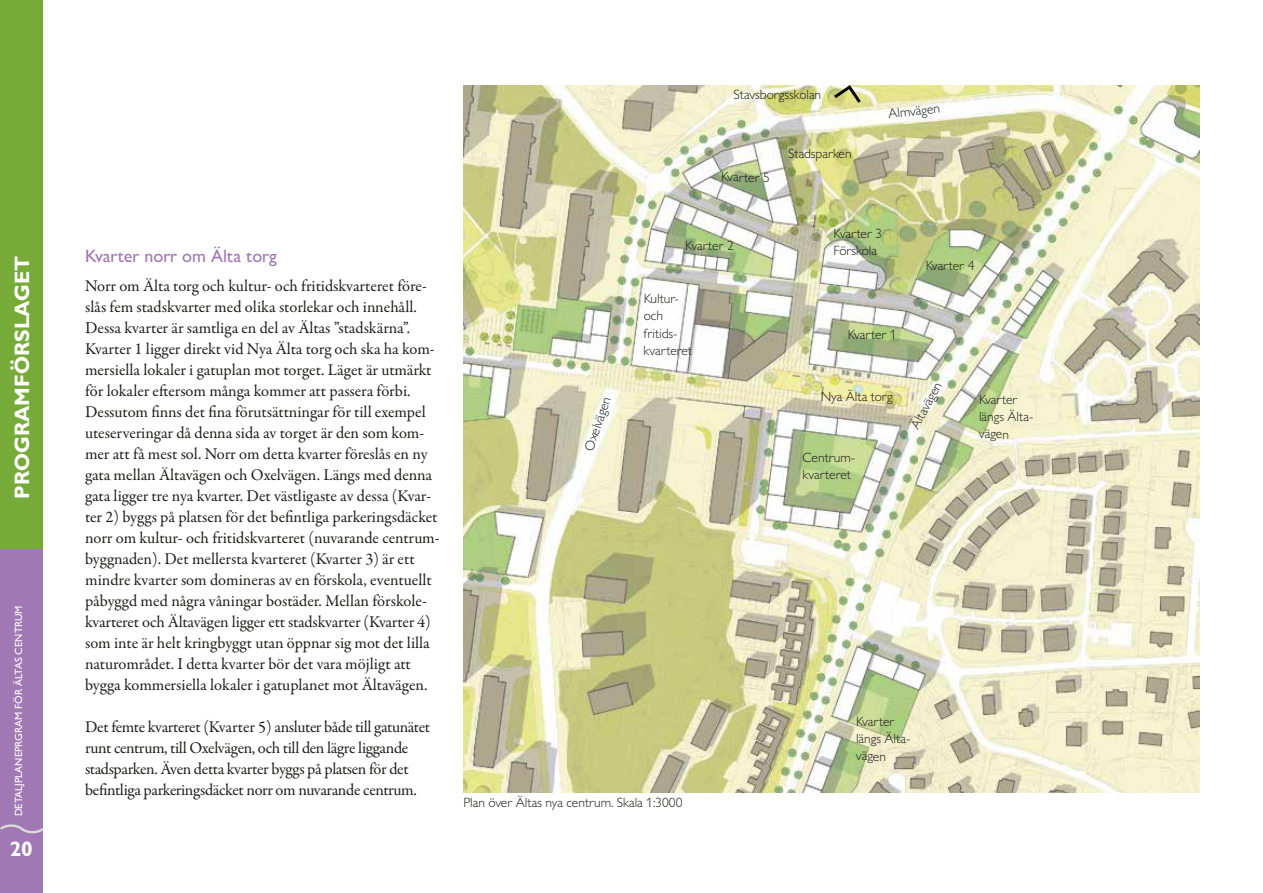
<style>
.page{position:relative;width:1263px;height:893px;background:#fff}
.page>*{position:absolute;margin:0;border:0;box-sizing:border-box;transform-origin:0 0}
.t1{font:700 21px "Gill Sans MT Std";color:#fff}
.t2{font:700 21px "Gill Sans MT For Nacka";color:#fff}
.t3{font:500 18px "Gill Sans MT For Nacka";color:#a078b3}
.t4{font:16.5px/21px "Garamond Premr Pro";letter-spacing:-.005em;color:#1d1d1b}
.t5{font:16.5px/21px "Garamond Premr Pro";letter-spacing:-.025em;color:#1d1d1b}
.t6{font:300 13.5px/17.2px "Gill Sans MT For Nacka";color:#1d1d1b}
.t7{font:500 10.5px "Gill Sans MT Std";color:#fff}
</style>
<div class="page">
<div style="left:0;top:2px;width:43px;height:891px;background:#a078b3"></div>
<div style="left:0;top:0;width:43px;height:549px;background:#77ab39"></div>
<svg style="left:0;top:824px;width:44px;height:10px"></svg>
<img style="left:463px;top:85px;width:736px;height:707px">
<svg style="left:831px;top:85px;width:33px;height:21px"></svg>
<p class="t1" style="left:9px;top:499px;width:244px;rotate:-90deg">PROGRAMFÖRSLAGET</p>
<p class="t7" style="left:12px;top:816px;width:213px;rotate:-90deg">DETALJPLANEPRGRAM FÖR ÄLTAS CENTRUM</p>
<p class="t2" style="left:10px;top:835px;width:25px">20</p>
<p class="t3" style="left:85px;top:245px;width:193px">Kvarter norr om Älta torg</p>
<p class="t4" style="left:85px;top:276px;width:356px">Norr om Älta torg och kultur- och fritidskvarteret före&shy;slås fem stadskvarter med olika storlekar och innehåll.<br>Dessa kvarter är samtliga en del av Ältas ”stadskärna”.<br>Kvarter 1 ligger direkt vid Nya Älta torg och ska ha kom&shy;mersiella lokaler i gatuplan mot torget. Läget är utmärkt för lokaler eftersom många kommer att passera förbi.<br>Dessutom finns det fina förutsättningar för till exempel uteserveringar då denna sida av torget är den som kom&shy;mer att få mest sol. Norr om detta kvarter föreslås en ny gata mellan Ältavägen och Oxelvägen. Längs med denna gata ligger tre nya kvarter. Det västligaste av dessa (Kvar&shy;ter 2) byggs på platsen för det befintliga parkeringsdäcket norr om kultur- och fritidskvarteret (nuvarande centrum&shy;byggnaden). Det mellersta kvarteret (Kvarter 3) är ett mindre kvarter som domineras av en förskola, eventuellt påbyggd med några våningar bostäder. Mellan förskole&shy;kvarteret och Ältavägen ligger ett stadskvarter (Kvarter 4) som inte är helt kringbyggt utan öppnar sig mot det lilla naturområdet. I detta kvarter bör det vara möjligt att bygga kommersiella lokaler i gatuplanet mot Ältavägen.</p>
<p class="t5" style="left:85px;top:717px;width:347px">Det femte kvarteret (Kvarter 5) ansluter både till gatunätet runt centrum, till Oxelvägen, och till den lägre liggande stadsparken. Även detta kvarter byggs på platsen för det befintliga parkeringsdäcket norr om nuvarande centrum.</p>
<p class="t6" style="left:734px;top:86px;width:89px">Stavsborgsskolan</p>
<p class="t6" style="left:721px;top:168px;width:50px">Kvarter 5</p>
<p class="t6" style="left:788px;top:145px;width:65px">Stadsparken</p>
<p class="t6" style="left:887px;top:105px;width:53px;rotate:-6deg">Almvägen</p>
<p class="t6" style="left:580px;top:447px;width:57px;rotate:-71deg">Oxelvägen</p>
<p class="t6" style="left:685px;top:236px;width:50px">Kvarter 2</p>
<p class="t6" style="left:833px;top:224px;width:50px">Kvarter 3<br>Förskola</p>
<p class="t6" style="left:643px;top:290px;width:50px">Kultur&shy;och fritids&shy;kvarteret</p>
<p class="t6" style="left:848px;top:325px;width:50px">Kvarter 1</p>
<p class="t6" style="left:821px;top:387px;width:73px">Nya Älta torg</p>
<p class="t6" style="left:802px;top:449px;width:54px">Centrum&shy;kvarteret</p>
<p class="t6" style="left:926px;top:257px;width:50px">Kvarter 4</p>
<p class="t6" style="left:906px;top:424px;width:53px;rotate:-62deg">Ältavägen</p>
<p class="t6" style="left:979px;top:391px;width:56px">Kvarter längs Älta&shy;vägen</p>
<p class="t6" style="left:856px;top:713px;width:56px">Kvarter längs Älta&shy;vägen</p>
<p class="t6" style="left:463px;top:794px;width:220px">Plan över Ältas nya centrum. Skala 1:3000</p>
</div>
